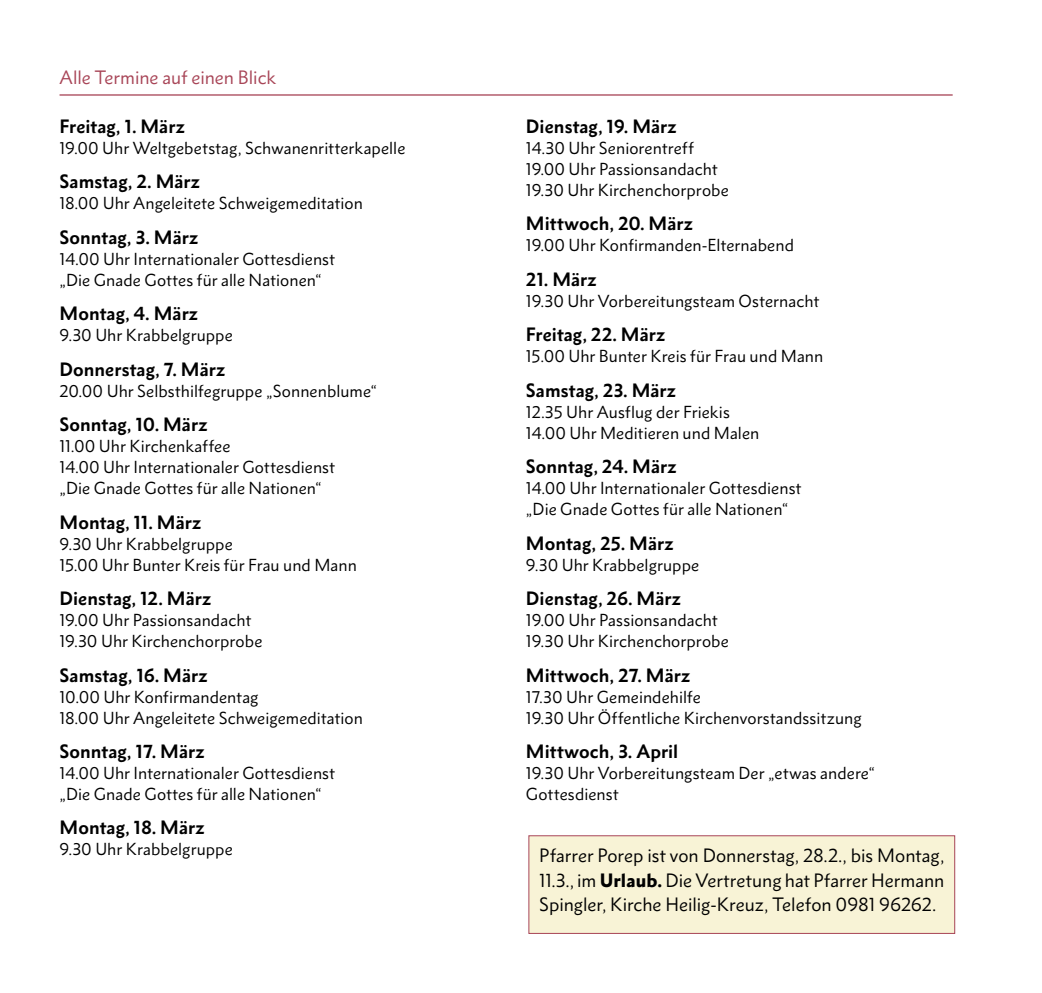
<style>
.page{position:relative;width:1042px;height:993px;background:#fff}
.page>*{position:absolute;margin:0;border:0;box-sizing:border-box;transform-origin:0 0}
.t1{font:700 17.5px "Metro Nova Pro";letter-spacing:.005em;color:#000}
.t2{font:17.5px/24.5px "Metro Nova Pro";color:#000;text-align:justify}
.t3{font:17.5px "Metro Nova Pro";color:#a84557}
.t4{font:15.75px/21px "Metro Nova Pro";letter-spacing:.005em;color:#000}
.s1{font-weight:900}
</style>
<div class="page">
<hr style="left:60px;top:94px;width:892px;height:2px;background:#a84557">
<div style="left:529px;top:835px;width:425px;height:98px;background:#f8f3d6"></div>
<div style="left:528px;top:835px;width:427px;height:98px;border:1px solid #a84557"></div>
<p class="t3" style="left:60px;top:66px;width:218px">Alle Termine auf einen Blick</p>
<p class="t1" style="left:60px;top:115px;width:127px">Freitag, 1. März</p>
<p class="t4" style="left:60px;top:137px;width:347px">19.00 Uhr Weltgebetstag, Schwanenritterkapelle</p>
<p class="t1" style="left:60px;top:170px;width:142px">Samstag, 2. März</p>
<p class="t4" style="left:60px;top:192px;width:305px">18.00 Uhr Angeleitete Schweigemeditation</p>
<p class="t1" style="left:60px;top:226px;width:140px">Sonntag, 3. März</p>
<p class="t4" style="left:60px;top:248px;width:277px">14.00 Uhr Internationaler Gottesdienst „Die Gnade Gottes für alle Nationen“</p>
<p class="t1" style="left:60px;top:302px;width:140px">Montag, 4. März</p>
<p class="t4" style="left:60px;top:324px;width:175px">9.30 Uhr Krabbelgruppe</p>
<p class="t1" style="left:60px;top:357px;width:167px">Donnerstag, 7. März</p>
<p class="t4" style="left:60px;top:380px;width:318px">20.00 Uhr Selbsthilfegruppe „Sonnenblume“</p>
<p class="t1" style="left:60px;top:413px;width:149px">Sonntag, 10. März</p>
<p class="t4" style="left:60px;top:435px;width:277px">11.00 Uhr Kirchenkaffee<br>14.00 Uhr Internationaler Gottesdienst „Die Gnade Gottes für alle Nationen“</p>
<p class="t1" style="left:60px;top:510px;width:143px">Montag, 11. März</p>
<p class="t4" style="left:60px;top:533px;width:299px">9.30 Uhr Krabbelgruppe<br>15.00 Uhr Bunter Kreis für Frau und Mann</p>
<p class="t1" style="left:60px;top:587px;width:153px">Dienstag, 12. März</p>
<p class="t4" style="left:60px;top:609px;width:204px">19.00 Uhr Passionsandacht<br>19.30 Uhr Kirchenchorprobe</p>
<p class="t1" style="left:60px;top:663px;width:150px">Samstag, 16. März</p>
<p class="t4" style="left:60px;top:685px;width:305px">10.00 Uhr Konfirmandentag<br>18.00 Uhr Angeleitete Schweigemeditation</p>
<p class="t1" style="left:60px;top:740px;width:147px">Sonntag, 17. März</p>
<p class="t4" style="left:60px;top:762px;width:277px">14.00 Uhr Internationaler Gottesdienst „Die Gnade Gottes für alle Nationen“</p>
<p class="t1" style="left:60px;top:816px;width:147px">Montag, 18. März</p>
<p class="t4" style="left:60px;top:838px;width:175px">9.30 Uhr Krabbelgruppe</p>
<p class="t1" style="left:526px;top:115px;width:152px">Dienstag, 19. März</p>
<p class="t4" style="left:526px;top:137px;width:204px">14.30 Uhr Seniorentreff<br>19.00 Uhr Passionsandacht<br>19.30 Uhr Kirchenchorprobe</p>
<p class="t1" style="left:526px;top:212px;width:169px">Mittwoch, 20. März</p>
<p class="t4" style="left:526px;top:234px;width:270px">19.00 Uhr Konfirmanden-Elternabend</p>
<p class="t1" style="left:526px;top:268px;width:72px">21. März</p>
<p class="t4" style="left:526px;top:290px;width:295px">19.30 Uhr Vorbereitungsteam Osternacht</p>
<p class="t1" style="left:526px;top:323px;width:141px">Freitag, 22. März</p>
<p class="t4" style="left:526px;top:345px;width:299px">15.00 Uhr Bunter Kreis für Frau und Mann</p>
<p class="t1" style="left:526px;top:378px;width:152px">Samstag, 23. März</p>
<p class="t4" style="left:526px;top:401px;width:235px">12.35 Uhr Ausflug der Friekis<br>14.00 Uhr Meditieren und Malen</p>
<p class="t1" style="left:526px;top:455px;width:152px">Sonntag, 24. März</p>
<p class="t4" style="left:526px;top:477px;width:277px">14.00 Uhr Internationaler Gottesdienst „Die Gnade Gottes für alle Nationen“</p>
<p class="t1" style="left:526px;top:531px;width:149px">Montag, 25. März</p>
<p class="t4" style="left:526px;top:554px;width:175px">9.30 Uhr Krabbelgruppe</p>
<p class="t1" style="left:526px;top:587px;width:156px">Dienstag, 26. März</p>
<p class="t4" style="left:526px;top:609px;width:204px">19.00 Uhr Passionsandacht<br>19.30 Uhr Kirchenchorprobe</p>
<p class="t1" style="left:526px;top:663px;width:166px">Mittwoch, 27. März</p>
<p class="t4" style="left:526px;top:685px;width:337px">17.30 Uhr Gemeindehilfe<br>19.30 Uhr Öffentliche Kirchenvorstandssitzung</p>
<p class="t1" style="left:526px;top:740px;width:154px">Mittwoch, 3. April</p>
<p class="t4" style="left:526px;top:762px;width:350px">19.30 Uhr Vorbereitungsteam Der „etwas andere“<br>Gottesdienst</p>
<p class="t2" style="left:539px;top:842px;width:407px">Pfarrer Porep ist von Donnerstag, 28.2., bis Montag, 11.3., im <span class="s1">Urlaub.</span> Die Vertretung hat Pfarrer Hermann Spingler, Kirche Heilig-Kreuz, Telefon 0981 96262.</p>
</div>
